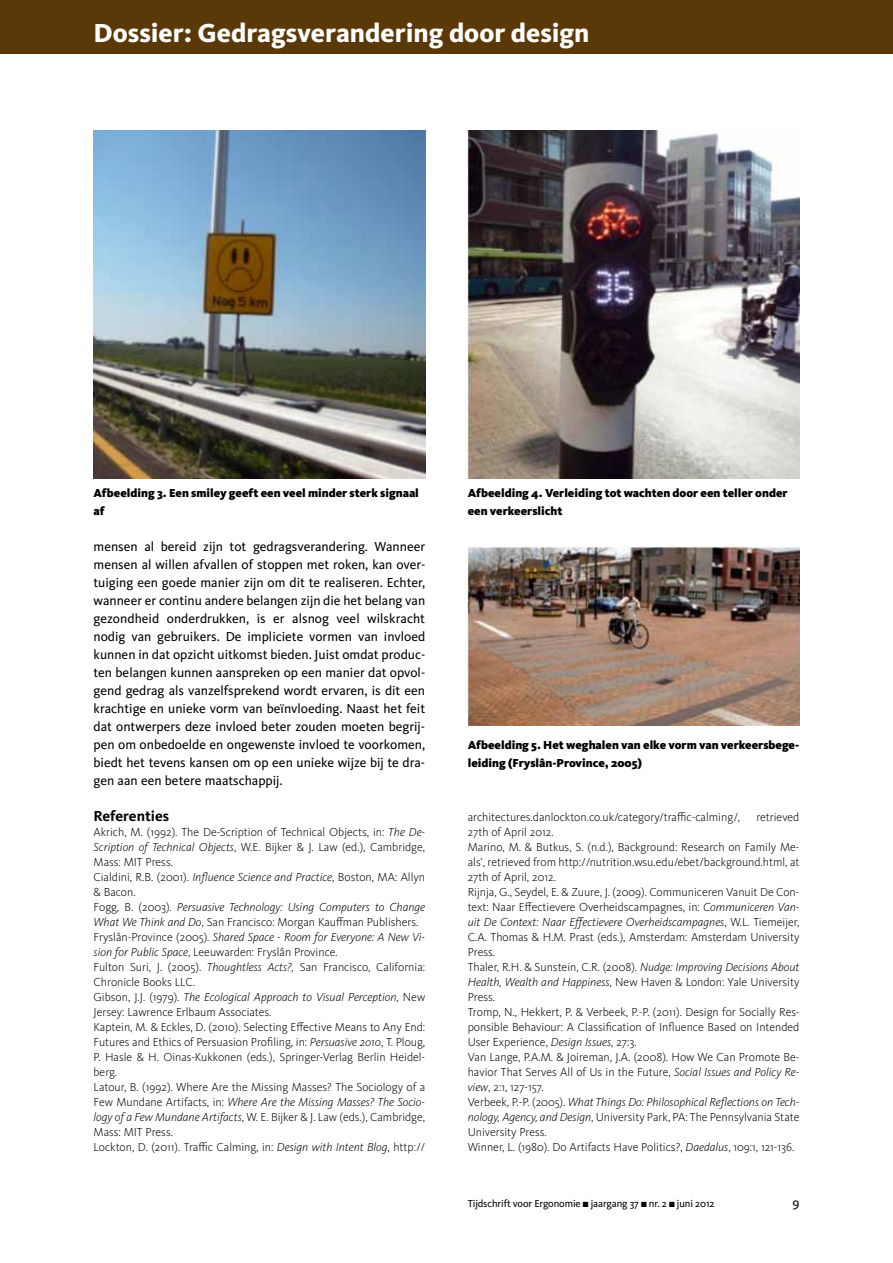
<style>
.page{position:relative;width:893px;height:1263px;background:#fff}
.page>*{position:absolute;margin:0;border:0;box-sizing:border-box;transform-origin:0 0}
.t1{font:800 27px "Kievit OT";color:#fff}
.t2{font:700 15px "Kievit OT";color:#000}
.t3{font:13.5px/18px "Kievit OT";color:#000;text-align:justify}
.t4{font:300 12px/15px "Kievit OT";color:#000}
.t5{font:900 12px/18px "Kievit OT";color:#000}
.t6{font:10.5px "Kievit OT";letter-spacing:-.01em;color:#000}
.s1{font-style:italic}
</style>
<div class="page">
<div style="left:0;top:0;width:893px;height:54px;background:#5b3807"></div>
<img style="left:94px;top:130px;width:331px;height:348px">
<img style="left:468px;top:130px;width:331px;height:348px">
<img style="left:468px;top:546px;width:331px;height:179px">
<p class="t1" style="left:94px;top:16px;width:497px">Dossier: Gedragsverandering door design</p>
<p class="t5" style="left:94px;top:484px;width:327px">Afbeelding 3. Een smiley geeft een veel minder sterk signaal af</p>
<p class="t5" style="left:468px;top:484px;width:321px">Afbeelding 4. Verleiding tot wachten door een teller onder een verkeerslicht</p>
<p class="t3" style="left:94px;top:537px;width:333px">mensen al bereid zijn tot gedragsverandering. Wanneer mensen al willen afvallen of stoppen met roken, kan over&shy;tuiging een goede manier zijn om dit te realiseren. Echter, wanneer er continu andere belangen zijn die het belang van gezondheid onderdrukken, is er alsnog veel wilskracht nodig van gebruikers. De impliciete vormen van invloed kunnen in dat opzicht uitkomst bieden. Juist omdat produc&shy;ten belangen kunnen aanspreken op een manier dat opvol&shy;gend gedrag als vanzelfsprekend wordt ervaren, is dit een krachtige en unieke vorm van beïnvloeding. Naast het feit dat ontwerpers deze invloed beter zouden moeten begrij&shy;pen om onbedoelde en ongewenste invloed te voorkomen, biedt het tevens kansen om op een unieke wijze bij te dra&shy;gen aan een betere maatschappij.</p>
<p class="t2" style="left:94px;top:807px;width:77px">Referenties</p>
<p class="t4" style="left:94px;top:824px;width:333px">Akrich, M. (1992). The De-Scription of Technical Objects, in: <span class="s1">The De-Scription of Technical Objects</span>, W.E. Bijker &amp; J. Law (ed.), Cambridge, Mass: MIT Press.<br>Cialdini, R.B. (2001). <span class="s1">Influence Science and Practice</span>, Boston, MA: Allyn &amp; Bacon.<br>Fogg, B. (2003). <span class="s1">Persuasive Technology: Using Computers to Change What We Think and Do</span>, San Francisco: Morgan Kauffman Publishers.<br>Fryslân-Province (2005). <span class="s1">Shared Space - Room for Everyone: A New Vi&shy;sion for Public Space</span>, Leeuwarden: Fryslân Province.<br>Fulton Suri, J. (2005). <span class="s1">Thoughtless Acts?,</span> San Francisco, California:<br>Chronicle Books LLC.<br>Gibson, J.J. (1979). <span class="s1">The Ecological Approach to Visual Perception</span>, New Jersey: Lawrence Erlbaum Associates.<br>Kaptein, M. &amp; Eckles, D. (2010). Selecting Effective Means to Any End:<br>Futures and Ethics of Persuasion Profiling, in: <span class="s1">Persuasive 2010</span>, T. Ploug, P. Hasle &amp; H. Oinas-Kukkonen (eds.), Springer-Verlag Berlin Heidel&shy;berg.<br>Latour, B. (1992). Where Are the Missing Masses? The Sociology of a Few Mundane Artifacts, in: <span class="s1">Where Are the Missing Masses? The Socio&shy;logy of a Few Mundane Artifacts</span>, W. E. Bijker &amp; J. Law (eds.), Cambridge, Mass: MIT Press.<br>Lockton, D. (2011). Traffic Calming, in: <span class="s1">Design with Intent Blog</span>, http://</p>
<p class="t5" style="left:468px;top:736px;width:333px">Afbeelding 5. Het weghalen van elke vorm van verkeersbege&shy;leiding (Fryslân-Province, 2005)</p>
<p class="t4" style="left:468px;top:809px;width:274px">architectures.danlockton.co.uk/category/traffic-calming/,</p>
<p class="t4" style="left:756px;top:809px;width:45px">retrieved</p>
<p class="t4" style="left:468px;top:824px;width:333px">27th of April 2012.<br>Marino, M. &amp; Butkus, S. (n.d.), Background: Research on Family Me&shy;als’, retrieved from http://nutrition.wsu.edu/ebet/background.html, at 27th of April, 2012.<br>Rijnja, G., Seydel, E. &amp; Zuure, J. (2009). Communiceren Vanuit De Con&shy;text: Naar Effectievere Overheidscampagnes, in: <span class="s1">Communiceren Van&shy;uit De Context: Naar Effectievere Overheidscampagnes</span>, W.L. Tiemeijer, C.A. Thomas &amp; H.M. Prast (eds.), Amsterdam: Amsterdam University Press.<br>Thaler, R.H. &amp; Sunstein, C.R. (2008). <span class="s1">Nudge: Improving Decisions About Health, Wealth and Happiness</span>, New Haven &amp; London: Yale University Press.<br>Tromp, N., Hekkert, P. &amp; Verbeek, P.-P. (2011). Design for Socially Res&shy;ponsible Behaviour: A Classification of Influence Based on Intended User Experience, <span class="s1">Design Issues</span>, 27:3.<br>Van Lange, P.A.M. &amp; Joireman, J.A. (2008). How We Can Promote Be&shy;havior That Serves All of Us in the Future, <span class="s1">Social Issues and Policy Re&shy;view</span>, 2:1, 127-157.<br>Verbeek, P.-P. (2005). <span class="s1">What Things Do: Philosophical Reflections on Tech&shy;nology, Agency, and Design</span>, University Park, PA: The Pennsylvania State University Press.<br>Winner, L. (1980). Do Artifacts Have Politics?, <span class="s1">Daedalus</span>, 109:1, 121-136.</p>
<p class="t6" style="left:468px;top:1197px;width:248px">Tijdschrift voor Ergonomie ■ jaargang 37 ■ nr. 2 ■ juni 2012</p>
<p class="t3" style="left:792px;top:1193px;width:8px">9</p>
</div>
